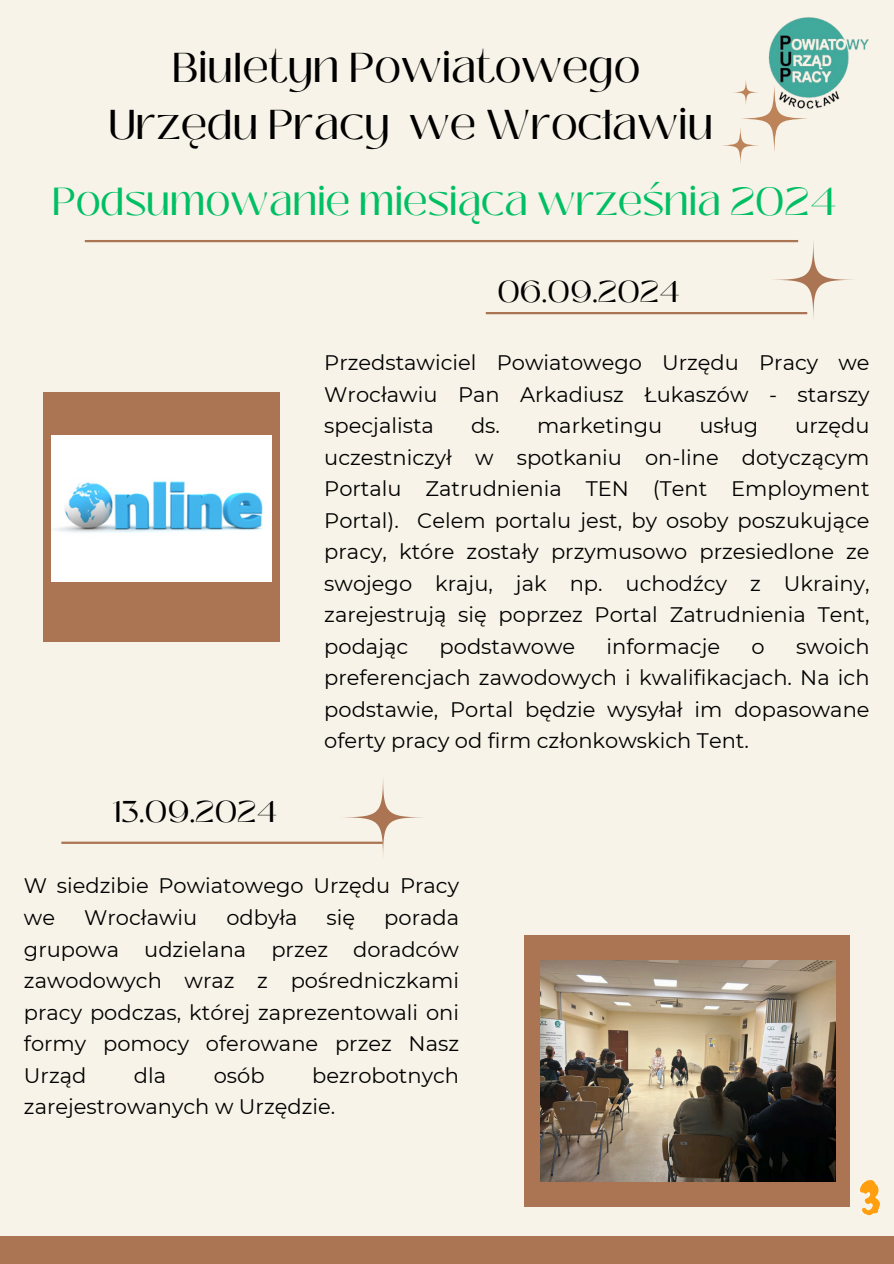
<style>
.page{position:relative;width:894px;height:1264px;background:#fff}
.page>*{position:absolute;margin:0;border:0;box-sizing:border-box;transform-origin:0 0}
.t1{font:41.55px/57.3px "Black Mango";color:#000;text-align:center}
.t2{font:39px "Black Mango";color:#00bf63}
.t3{font:30px "Black Mango";color:#000}
.t4{font:21px/31.5px "Montserrat";color:#000;text-align:justify}
</style>
<div class="page">
<div style="left:0;top:0;width:893px;height:1263px;background:#f8f3e8"></div>
<svg style="left:740px;top:85px;width:67px;height:67px"></svg>
<svg style="left:721px;top:126px;width:38px;height:38px"></svg>
<svg style="left:732px;top:79px;width:27px;height:27px"></svg>
<div style="left:43px;top:392px;width:237px;height:249px;background:#ab7554"></div>
<div style="left:524px;top:935px;width:325px;height:271px;background:#ab7554"></div>
<hr style="left:85px;top:240px;width:713px;height:2px;background:#ab7554">
<div style="left:0;top:1236px;width:893px;height:27px;background:#ab7554"></div>
<hr style="left:61px;top:841px;width:321px;height:2px;background:#ab7554">
<svg style="left:341px;top:779px;width:81px;height:77px"></svg>
<hr style="left:485px;top:312px;width:322px;height:2px;background:#ab7554">
<svg style="left:770px;top:240px;width:83px;height:79px"></svg>
<img style="left:767px;top:17px;width:102px;height:94px">
<img style="left:52px;top:435px;width:219px;height:147px">
<img style="left:540px;top:960px;width:295px;height:221px">
<img style="left:859px;top:1180px;width:21px;height:36px">
<h1 class="t1" style="left:108px;top:39px;width:606px">Biuletyn Powiatowego<br>Urzędu Pracy we Wrocławiu</h1>
<p class="t2" style="left:52px;top:172px;width:786px">Podsumowanie miesiąca września 2024</p>
<p class="t3" style="left:497px;top:269px;width:184px">06.09.2024</p>
<p class="t3" style="left:112px;top:789px;width:167px">13.09.2024</p>
<p class="t4" style="left:324px;top:347px;width:546px">Przedstawiciel Powiatowego Urzędu Pracy we Wrocławiu Pan Arkadiusz Łukaszów - starszy specjalista</p>
<p class="t4" style="left:324px;top:410px;width:546px;text-indent:471px">urzędu uczestniczył w spotkaniu on-line dotyczącym Portalu Zatrudnienia TEN (Tent Employment Portal). Celem portalu jest, by osoby poszukujące pracy, które zostały przymusowo przesiedlone ze swojego kraju, jak np. uchodźcy z Ukrainy, zarejestrują się poprzez Portal Zatrudnienia Tent, podając</p>
<p class="t4" style="left:471px;top:410px;width:193px">ds. marketingu</p>
<p class="t4" style="left:699px;top:410px;width:60px">usług</p>
<p class="t4" style="left:439px;top:630px;width:137px">podstawowe</p>
<p class="t4" style="left:606px;top:630px;width:115px">informacje</p>
<p class="t4" style="left:751px;top:630px;width:15px">o</p>
<p class="t4" style="left:324px;top:630px;width:546px;text-indent:471px">swoich preferencjach zawodowych i kwalifikacjach. Na ich podstawie, Portal będzie wysyłał im dopasowane oferty pracy od firm członkowskich Tent.</p>
<p class="t4" style="left:24px;top:870px;width:436px">W siedzibie Powiatowego Urzędu Pracy we</p>
<p class="t4" style="left:24px;top:901px;width:436px;text-indent:360px">porada grupowa udzielana przez doradców zawodowych wraz z pośredniczkami pracy podczas, której zaprezentowali oni formy pomocy oferowane przez Nasz Urząd</p>
<p class="t4" style="left:84px;top:901px;width:115px">Wrocławiu</p>
<p class="t4" style="left:226px;top:901px;width:73px">odbyła</p>
<p class="t4" style="left:326px;top:901px;width:30px">się</p>
<p class="t4" style="left:24px;top:1059px;width:436px;text-indent:288px">bezrobotnych zarejestrowanych w Urzędzie.</p>
<p class="t4" style="left:134px;top:1059px;width:34px">dla</p>
<p class="t4" style="left:214px;top:1059px;width:52px">osób</p>
</div>
